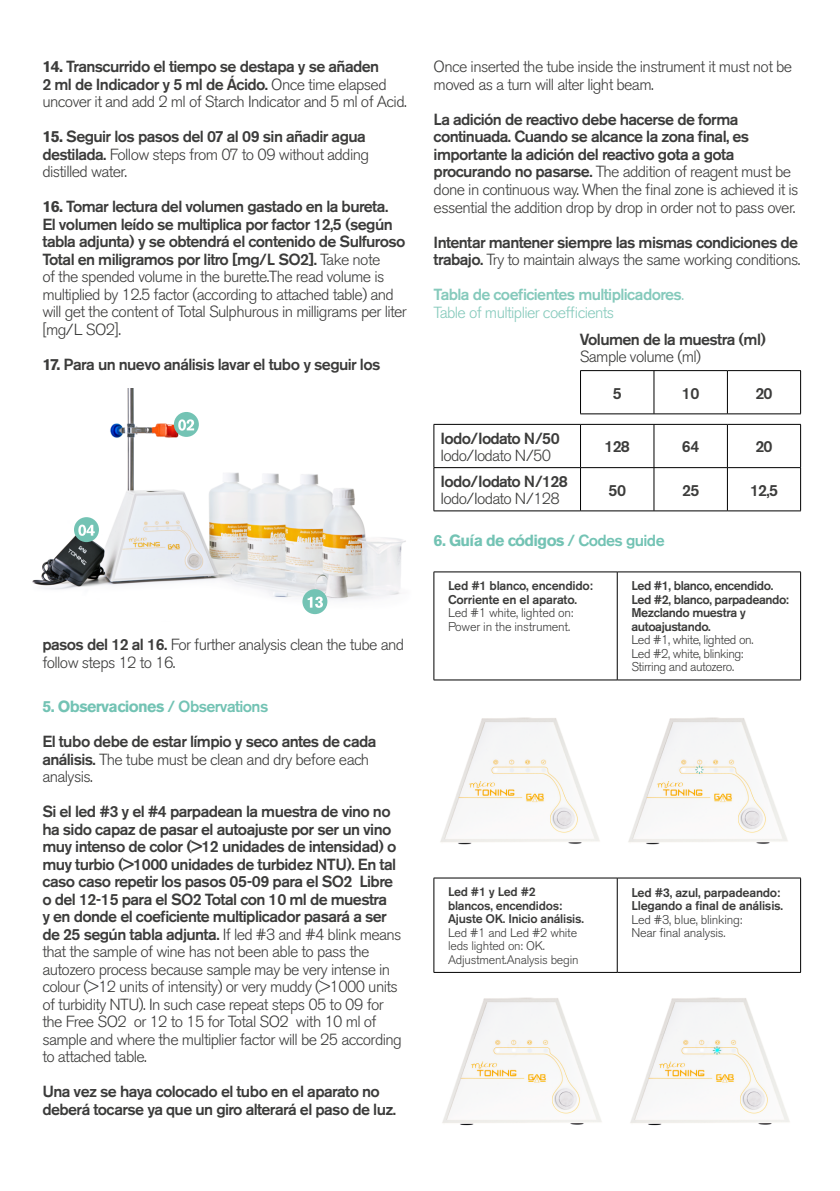
<style>
.page{position:relative;width:840px;height:1191px;background:#fff}
.page>*{position:absolute;margin:0;border:0;box-sizing:border-box;transform-origin:0 0}
.t1{font:500 16px/17.6px "Akzidenz Grotesk BE";letter-spacing:-.04em;color:#3c3c3b}
.t2{font:300 16px/17.6px "Akzidenz Grotesk BE";letter-spacing:-.04em;color:#3c3c3b}
.t3{font:500 16px/17.6px "Akzidenz Grotesk BE";letter-spacing:-.04em;color:#86cabc}
.t4{font:700 16px "Akzidenz Grotesk BE";letter-spacing:-.04em;color:#73c3b4}
.t5{font:500 12.6px/13.4px "Akzidenz Grotesk BE";letter-spacing:-.02em;color:#3c3c3b}
.t6{font:300 12.6px/13.4px "Akzidenz Grotesk BE";letter-spacing:-.02em;color:#3c3c3b}
.t7{font:300 12.4px/13.6px "Akzidenz Grotesk BE";letter-spacing:-.02em;color:#3c3c3b}
.t8{font:500 12.4px/13.6px "Akzidenz Grotesk BE";letter-spacing:-.02em;color:#3c3c3b}
.s1{font-weight:700}
.s2{font-weight:300}
.s3{font-weight:500}
.s4{font-weight:700;color:#73c3b4}
.s5{color:#73c3b4}
</style>
<div class="page">
<hr style="left:580px;top:413px;width:73px;height:1px;background:#000">
<hr style="left:653px;top:413px;width:74px;height:1px;background:#000">
<hr style="left:727px;top:413px;width:73px;height:1px;background:#000">
<hr style="left:580px;top:371px;width:1px;height:42px;background:#000">
<hr style="left:653px;top:371px;width:1px;height:42px;background:#000">
<hr style="left:726px;top:371px;width:1px;height:42px;background:#000">
<hr style="left:799px;top:371px;width:1px;height:42px;background:#000">
<hr style="left:580px;top:370px;width:73px;height:1px;background:#000">
<hr style="left:653px;top:370px;width:74px;height:1px;background:#000">
<hr style="left:727px;top:370px;width:73px;height:1px;background:#000">
<hr style="left:433px;top:424px;width:147px;height:1px;background:#000">
<hr style="left:433px;top:424px;width:1px;height:43px;background:#000">
<hr style="left:580px;top:424px;width:73px;height:1px;background:#000">
<hr style="left:580px;top:424px;width:1px;height:43px;background:#000">
<hr style="left:653px;top:424px;width:74px;height:1px;background:#000">
<hr style="left:653px;top:424px;width:1px;height:43px;background:#000">
<hr style="left:727px;top:424px;width:73px;height:1px;background:#000">
<hr style="left:726px;top:424px;width:1px;height:43px;background:#000">
<hr style="left:799px;top:424px;width:1px;height:43px;background:#000">
<hr style="left:433px;top:467px;width:147px;height:1px;background:#000">
<hr style="left:433px;top:468px;width:1px;height:42px;background:#000">
<hr style="left:580px;top:467px;width:73px;height:1px;background:#000">
<hr style="left:580px;top:468px;width:1px;height:42px;background:#000">
<hr style="left:653px;top:467px;width:74px;height:1px;background:#000">
<hr style="left:653px;top:468px;width:1px;height:42px;background:#000">
<hr style="left:727px;top:467px;width:73px;height:1px;background:#000">
<hr style="left:726px;top:468px;width:1px;height:42px;background:#000">
<hr style="left:799px;top:468px;width:1px;height:42px;background:#000">
<hr style="left:433px;top:510px;width:147px;height:1px;background:#000">
<hr style="left:580px;top:510px;width:73px;height:1px;background:#000">
<hr style="left:653px;top:510px;width:74px;height:1px;background:#000">
<hr style="left:727px;top:510px;width:73px;height:1px;background:#000">
<hr style="left:616px;top:572px;width:1px;height:107px;background:#000">
<hr style="left:433px;top:571px;width:184px;height:1px;background:#000">
<hr style="left:433px;top:572px;width:1px;height:107px;background:#000">
<hr style="left:617px;top:571px;width:183px;height:1px;background:#000">
<hr style="left:799px;top:572px;width:1px;height:107px;background:#000">
<hr style="left:433px;top:679px;width:184px;height:1px;background:#000">
<hr style="left:617px;top:679px;width:183px;height:1px;background:#000">
<hr style="left:433px;top:877px;width:184px;height:1px;background:#000">
<hr style="left:433px;top:878px;width:1px;height:94px;background:#000">
<hr style="left:617px;top:877px;width:183px;height:1px;background:#000">
<hr style="left:616px;top:878px;width:1px;height:94px;background:#000">
<hr style="left:799px;top:878px;width:1px;height:94px;background:#000">
<hr style="left:433px;top:972px;width:184px;height:1px;background:#000">
<hr style="left:617px;top:972px;width:183px;height:1px;background:#000">
<img style="left:32px;top:388px;width:374px;height:227px">
<img style="left:440px;top:717px;width:160px;height:128px">
<img style="left:628px;top:717px;width:160px;height:128px">
<img style="left:442px;top:997px;width:160px;height:129px">
<img style="left:630px;top:997px;width:160px;height:129px">
<svg style="left:712px;top:1046px;width:8px;height:8px"></svg>
<div style="left:302px;top:589px;width:25px;height:25px;background:#73c3b4;border-radius:50%"></div>
<svg style="left:307px;top:596px;width:16px;height:12px"></svg>
<div style="left:174px;top:412px;width:25px;height:25px;background:#73c3b4;border-radius:50%"></div>
<svg style="left:178px;top:419px;width:16px;height:12px"></svg>
<div style="left:74px;top:517px;width:25px;height:25px;background:#73c3b4;border-radius:50%"></div>
<svg style="left:78px;top:524px;width:17px;height:12px"></svg>
<svg style="left:695px;top:766px;width:7px;height:7px"></svg>
<p class="t1" style="left:42px;top:58px;width:365px"><span class="s1">14.</span> Transcurrido el tiempo se destapa y se añaden<br>2 ml de Indicador y 5 ml de Ácido. <span class="s2">Once time elapsed uncover it and add 2 ml of Starch Indicator and 5 ml of Acid.</span></p>
<p class="t2" style="left:42px;top:128px;width:328px"><span class="s1">15.</span> <span class="s3">Seguir los pasos del 07 al 09 sin añadir agua destilada.</span> Follow steps from 07 to 09 without adding distilled water.</p>
<p class="t2" style="left:42px;top:198px;width:366px"><span class="s1">16.</span> <span class="s3">Tomar lectura del volumen gastado en la bureta.<br>El volumen leído se multiplica por factor 12,5 (según tabla adjunta) y se obtendrá el contenido de Sulfuroso Total en miligramos por litro [mg/L SO2].</span> Take note<br>of the spended volume in the burette.The read volume is multiplied by 12.5 factor (according to attached table) and will get the content of Total Sulphurous in milligrams per liter [mg/L SO2].</p>
<p class="t1" style="left:42px;top:355px;width:339px"><span class="s1">17.</span> Para un nuevo análisis lavar el tubo y seguir los</p>
<p class="t2" style="left:42px;top:636px;width:363px"><span class="s3">pasos del 12 al 16.</span> For further analysis clean the tube and follow steps 12 to 16.</p>
<p class="t1" style="left:42px;top:689px;width:335px;line-height:35px"><span class="s4">5. Observaciones</span> <span class="s5">/ Observations<br></span>El tubo debe de estar límpio y seco antes de cada</p>
<p class="t2" style="left:42px;top:750px;width:328px"><span class="s3">análisis.</span> The tube must be clean and dry before each analysis.</p>
<p class="t1" style="left:42px;top:802px;width:361px">Si el led #3 y el #4 parpadean la muestra de vino no ha sido capaz de pasar el autoajuste por ser un vino muy intenso de color (&gt;12 unidades de intensidad) o muy turbio (&gt;1000 unidades de turbidez NTU). En tal caso caso repetir los pasos 05-09 para el SO2 Libre o del 12-15 para el SO2 Total con 10 ml de muestra<br>y en donde el coeficiente multiplicador pasará a ser de 25 según tabla adjunta. <span class="s2">If led #3 and #4 blink means that the sample of wine has not been able to pass the autozero process because sample may be very intense in colour (&gt;12 units of intensity) or very muddy (&gt;1000 units of turbidity NTU). In such case repeat steps 05 to 09 for the Free SO2 or 12 to 15 for Total SO2 with 10 ml of sample and where the multiplier factor will be 25 according to attached table.</span></p>
<p class="t1" style="left:42px;top:1082px;width:355px">Una vez se haya colocado el tubo en el aparato no deberá tocarse ya que un giro alterará el paso de luz.</p>
<p class="t2" style="left:433px;top:58px;width:360px">Once inserted the tube inside the instrument it must not be moved as a turn will alter light beam.</p>
<p class="t1" style="left:433px;top:110px;width:366px">La adición de reactivo debe hacerse de forma continuada. Cuando se alcance la zona final, es importante la adición del reactivo gota a gota procurando no pasarse. <span class="s2">The addition of reagent must be done in continuous way. When the final zone is achieved it is essential the addition drop by drop in order not to pass over.</span></p>
<p class="t1" style="left:433px;top:233px;width:368px">Intentar mantener siempre las mismas condiciones de trabajo. <span class="s2">Try to maintain always the same working conditions.</span></p>
<p class="t3" style="left:433px;top:285px;width:252px">Tabla de coeficientes multiplicadores<span class="s2">.<br>Table of multiplier coefficients</span></p>
<p class="t1" style="left:579px;top:330px;width:188px">Volumen de la muestra (ml)</p>
<p class="t2" style="left:579px;top:348px;width:123px">Sample volume (ml)</p>
<p class="t1" style="left:612px;top:384px;width:10px">5</p>
<p class="t1" style="left:681px;top:384px;width:19px">10</p>
<p class="t1" style="left:755px;top:384px;width:19px">20</p>
<p class="t1" style="left:440px;top:429px;width:121px">Iodo/Iodato N/50</p>
<p class="t2" style="left:440px;top:447px;width:112px">Iodo/Iodato N/50</p>
<p class="t1" style="left:604px;top:438px;width:27px">128</p>
<p class="t1" style="left:681px;top:438px;width:19px">64</p>
<p class="t1" style="left:755px;top:438px;width:19px">20</p>
<p class="t1" style="left:440px;top:472px;width:129px">Iodo/Iodato N/128</p>
<p class="t2" style="left:440px;top:490px;width:121px">Iodo/Iodato N/128</p>
<p class="t1" style="left:608px;top:481px;width:19px">50</p>
<p class="t1" style="left:681px;top:481px;width:19px">25</p>
<p class="t1" style="left:749px;top:481px;width:29px">12,5</p>
<p class="t4" style="left:433px;top:531px;width:232px">6. Guía de códigos <span class="s3">/ Codes guide</span></p>
<p class="t5" style="left:448px;top:579px;width:146px">Led #1 blanco, encendido:<br>Corriente en el aparato.</p>
<p class="t6" style="left:448px;top:606px;width:127px">Led #1 white, lighted on:<br>Power in the instrument.</p>
<p class="t5" style="left:631px;top:579px;width:159px">Led #1, blanco, encendido.<br>Led #2, blanco, parpadeando:<br>Mezclando muestra y autoajustando.</p>
<p class="t6" style="left:631px;top:633px;width:123px">Led #1, white, lighted on.<br>Led #2, white, blinking:<br>Stirring and autozero.</p>
<p class="t8" style="left:448px;top:885px;width:137px">Led #1 y Led #2<br>blancos, encendidos:<br>Ajuste OK. Inicio análisis.</p>
<p class="t7" style="left:448px;top:926px;width:132px">Led #1 and Led #2 white leds lighted on: OK.<br>Adjustment.Analysis begin</p>
<p class="t5" style="left:631px;top:885px;width:153px">Led #3, azul, parpadeando:<br>Llegando a final de análisis.</p>
<p class="t6" style="left:631px;top:912px;width:112px">Led #3, blue, blinking:<br>Near final analysis.</p>
</div>
